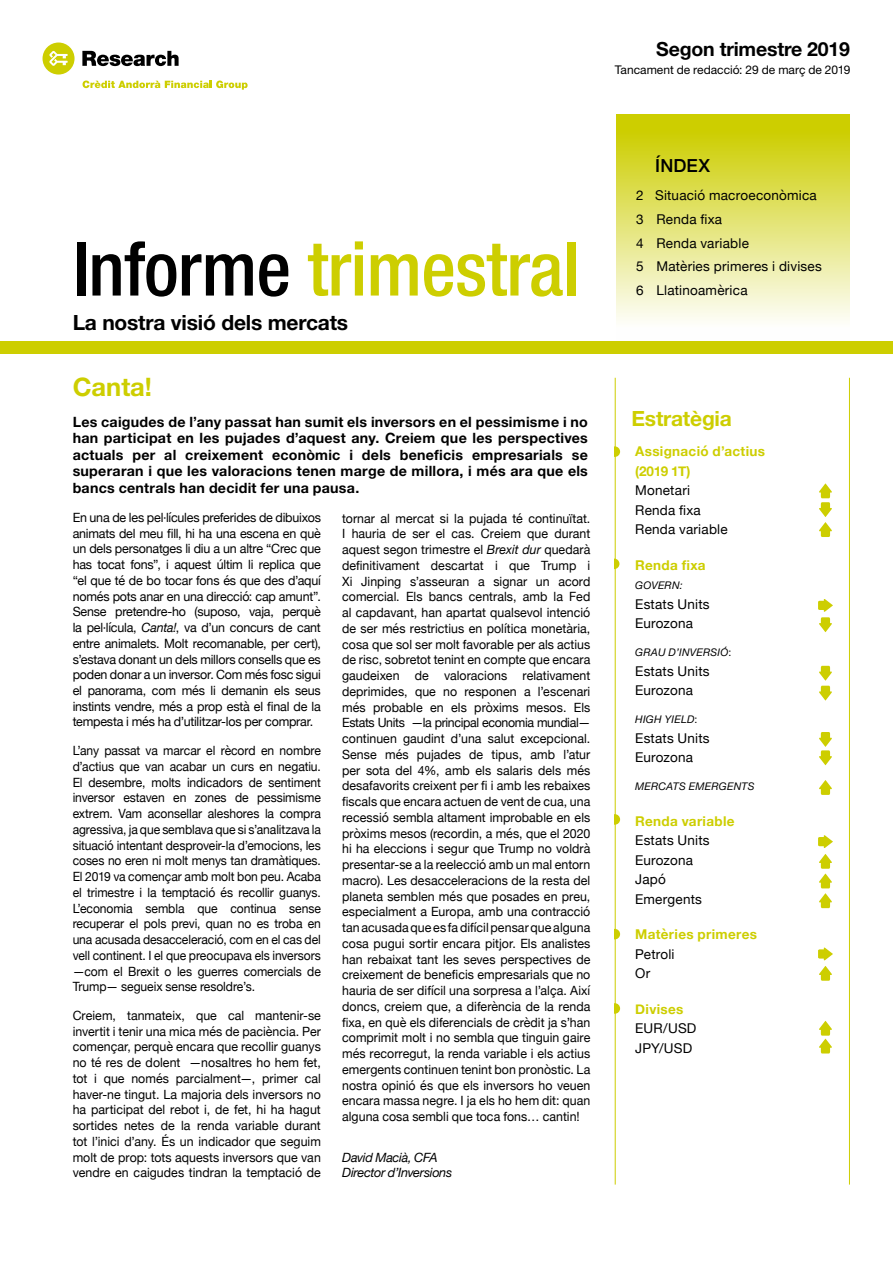
<style>
.page{position:relative;width:893px;height:1263px;background:#fff}
.page>*{position:absolute;margin:0;border:0;box-sizing:border-box;transform-origin:0 0}
.t1{font:500 condensed 75px "Helvetica Neue LT Std";letter-spacing:-.01em;color:#cdce00}
.t2{font:700 25.5px "Helvetica Neue LT Std";color:#cdce00}
.t3{font:700 21px "Helvetica Neue LT Std";letter-spacing:-.01em;color:#000}
.t4{font:700 21px "Helvetica Neue LT Std";letter-spacing:-.01em;color:#cdce00}
.t5{font:700 19.5px "Helvetica Neue LT Std";letter-spacing:-.01em;color:#000}
.t6{font:500 18px "Helvetica Neue";letter-spacing:.01em;color:#000}
.t7{font:700 14.25px/16.5px "Helvetica Neue LT Std";letter-spacing:.015em;color:#000;text-align:justify}
.t8{font:13.5px/19.5px "Helvetica Neue";letter-spacing:.015em;color:#000}
.t9{font:700 13.5px/19.5px "Helvetica Neue";letter-spacing:.025em;color:#cdce00}
.t10{font:12.75px/15.8px "Helvetica Neue";letter-spacing:-.005em;color:#000;text-align:justify}
.t11{font:12.75px/15.8px "Helvetica Neue";letter-spacing:-.005em;color:#000;text-align:justify;scale:.95 1}
.t12{font:italic 12.75px/15px "Helvetica Neue";letter-spacing:-.025em;color:#000}
.t13{font:12px "Helvetica Neue LT Std";letter-spacing:-.005em;color:#000}
.t14{font:italic 10.5px "Helvetica Neue";letter-spacing:.025em;color:#000}
.s1{color:#000}
.s2{font-style:italic}
.s3{font-style:normal}
</style>
<div class="page">
<div style="left:0;top:341px;width:893px;height:13px;background:#cdce00"></div>
<hr style="left:849px;top:378px;width:1px;height:806px;background:#cdce00">
<hr style="left:615px;top:378px;width:1px;height:806px;background:#cdce00">
<svg style="left:615px;top:446px;width:5px;height:11px"></svg>
<svg style="left:819px;top:483px;width:13px;height:54px"></svg>
<svg style="left:818px;top:599px;width:15px;height:33px"></svg>
<svg style="left:819px;top:1021px;width:13px;height:32px"></svg>
<svg style="left:819px;top:966px;width:13px;height:15px"></svg>
<svg style="left:818px;top:947px;width:15px;height:13px"></svg>
<svg style="left:819px;top:780px;width:13px;height:15px"></svg>
<svg style="left:819px;top:666px;width:13px;height:34px"></svg>
<svg style="left:819px;top:732px;width:13px;height:33px"></svg>
<svg style="left:819px;top:854px;width:13px;height:54px"></svg>
<svg style="left:818px;top:835px;width:15px;height:13px"></svg>
<svg style="left:616px;top:559px;width:3px;height:10px"></svg>
<svg style="left:615px;top:814px;width:5px;height:11px"></svg>
<svg style="left:616px;top:929px;width:4px;height:10px"></svg>
<svg style="left:615px;top:1003px;width:5px;height:11px"></svg>
<svg style="left:83px;top:81px;width:165px;height:9px"></svg>
<svg style="left:82px;top:51px;width:97px;height:15px"></svg>
<div style="left:43px;top:43px;width:32px;height:32px;background:#cdce00;border-radius:50%"></div>
<svg style="left:49px;top:51px;width:19px;height:15px"></svg>
<div style="left:617px;top:114px;width:233px;height:228px;background:linear-gradient(to bottom,#c9ca00,#fff)"></div>
<h3 class="t5" style="left:656px;top:37px;width:195px">Segon trimestre 2019</h3>
<p class="t13" style="left:615px;top:63px;width:237px">Tancament de redacció: 29 de març de 2019</p>
<h1 class="t1" style="left:73px;top:224px;width:508px"><span class="s1">Informe</span> trimestral</h1>
<h3 class="t3" style="left:73px;top:310px;width:277px">La nostra visió dels mercats</h3>
<h2 class="t2" style="left:73px;top:371px;width:81px">Canta!</h2>
<p class="t7" style="left:73px;top:413px;width:517px">Les caigudes de l’any passat han sumit els inversors en el pessimisme i no han participat en les pujades d’aquest any. Creiem que les perspectives actuals per al creixement econòmic i dels beneficis empresarials se superaran i que les valoracions tenen marge de millora, i més ara que els bancs centrals han decidit fer una pausa.</p>
<p class="t10" style="left:73px;top:510px;width:250px">En una de les pel·lícules preferides de dibuixos animats del meu fill, hi ha una escena en què un dels personatges li diu a un altre “Crec que has tocat fons”, i aquest últim li replica que “el que té de bo tocar fons és que des d’aquí només pots anar en una direcció: cap amunt”.<br>Sense pretendre-ho (suposo, vaja, perquè la pel·lícula, <span class="s2">Canta!</span>, va d’un concurs de cant entre animalets. Molt recomanable, per cert), s’estava donant un dels millors consells que es poden donar a un inversor. Com més fosc sigui el panorama, com més li demanin els seus instints vendre, més a prop està el final de la tempesta i més ha d’utilitzar-los per comprar.</p>
<p class="t11" style="left:73px;top:743px;width:263px">L’any passat va marcar el rècord en nombre d’actius que van acabar un curs en negatiu.<br>El desembre, molts indicadors de sentiment inversor estaven en zones de pessimisme extrem. Vam aconsellar aleshores la compra agressiva, ja que semblava que si s’analitzava la situació intentant desproveir-la d’emocions, les coses no eren ni molt menys tan dramàtiques.<br>El 2019 va començar amb molt bon peu. Acaba el trimestre i la temptació és recollir guanys.<br>L’economia sembla que continua sense recuperar el pols previ, quan no es troba en una acusada desacceleració, com en el cas del vell continent. I el que preocupava els inversors —com el Brexit o les guerres comercials de Trump— segueix sense resoldre’s.</p>
<p class="t10" style="left:73px;top:1008px;width:250px">Creiem, tanmateix, que cal mantenir-se invertit i tenir una mica més de paciència. Per començar, perquè encara que recollir guanys no té res de dolent —nosaltres ho hem fet, tot i que només parcialment—, primer cal haver-ne tingut. La majoria dels inversors no ha participat del rebot i, de fet, hi ha hagut sortides netes de la renda variable durant tot l’inici d’any. És un indicador que seguim molt de prop: tots aquests inversors que van vendre en caigudes tindran la temptació de</p>
<p class="t10" style="left:342px;top:511px;width:250px">tornar al mercat si la pujada té continuïtat.<br>I hauria de ser el cas. Creiem que durant aquest segon trimestre el <span class="s2">Brexit dur</span> quedarà definitivament descartat i que Trump i Xi Jinping s’asseuran a signar un acord comercial. Els bancs centrals, amb la Fed al capdavant, han apartat qualsevol intenció de ser més restrictius en política monetària, cosa que sol ser molt favorable per als actius de risc, sobretot tenint en compte que encara gaudeixen de valoracions relativament deprimides, que no responen a l’escenari més probable en els pròxims mesos. Els Estats Units —la principal economia mundial— continuen gaudint d’una salut excepcional.<br>Sense més pujades de tipus, amb l’atur per sota del 4%, amb els salaris dels més desafavorits creixent per fi i amb les rebaixes fiscals que encara actuen de vent de cua, una recessió sembla altament improbable en els pròxims mesos (recordin, a més, que el 2020 hi ha eleccions i segur que Trump no voldrà presentar-se a la reelecció amb un mal entorn macro). Les desacceleracions de la resta del planeta semblen més que posades en preu, especialment a Europa, amb una contracció tan acusada que es fa difícil pensar que alguna cosa pugui sortir encara pitjor. Els analistes han rebaixat tant les seves perspectives de creixement de beneficis empresarials que no hauria de ser difícil una sorpresa a l’alça. Així doncs, creiem que, a diferència de la renda fixa, en què els diferencials de crèdit ja s’han comprimit molt i no sembla que tinguin gaire més recorregut, la renda variable i els actius emergents continuen tenint bon pronòstic. La nostra opinió és que els inversors ho veuen encara massa negre. I ja els ho hem dit: quan alguna cosa sembli que toca fons… cantin!</p>
<p class="t12" style="left:342px;top:1151px;width:111px">David Macià, CFA<br>Director d’Inversions</p>
<h3 class="t6" style="left:655px;top:151px;width:56px">ÍNDEX</h3>
<p class="t8" style="left:636px;top:184px;width:187px;line-height:23.7px">2 Situació macroeconòmica<br>3 Renda fixa<br>4 Renda variable<br>5 Matèries primeres i divises<br>6 Llatinoamèrica</p>
<h3 class="t4" style="left:631px;top:405px;width:102px">Estratègia</h3>
<p class="t9" style="left:635px;top:442px;width:131px">Assignació d’actius (2019 1T)</p>
<p class="t8" style="left:635px;top:481px;width:94px">Monetari<br>Renda fixa<br>Renda variable</p>
<p class="t9" style="left:635px;top:555px;width:72px">Renda fixa</p>
<p class="t14" style="left:635px;top:578px;width:49px">GOVERN:</p>
<p class="t8" style="left:635px;top:595px;width:76px">Estats Units<br>Eurozona</p>
<p class="t14" style="left:635px;top:645px;width:98px">GRAU D’INVERSIÓ<span class="s3">:</span></p>
<p class="t8" style="left:635px;top:662px;width:76px">Estats Units<br>Eurozona</p>
<p class="t14" style="left:635px;top:712px;width:64px">HIGH YIELD<span class="s3">:</span></p>
<p class="t8" style="left:635px;top:729px;width:76px">Estats Units<br>Eurozona</p>
<p class="t14" style="left:635px;top:779px;width:121px">MERCATS EMERGENTS</p>
<p class="t9" style="left:635px;top:812px;width:101px">Renda variable</p>
<p class="t8" style="left:635px;top:831px;width:76px">Estats Units<br>Eurozona<br>Japó<br>Emergents</p>
<p class="t9" style="left:635px;top:925px;width:123px">Matèries primeres</p>
<p class="t8" style="left:635px;top:945px;width:41px">Petroli<br>Or</p>
<p class="t9" style="left:635px;top:1000px;width:50px">Divises</p>
<p class="t8" style="left:635px;top:1019px;width:63px">EUR/USD<br>JPY/USD</p>
</div>
